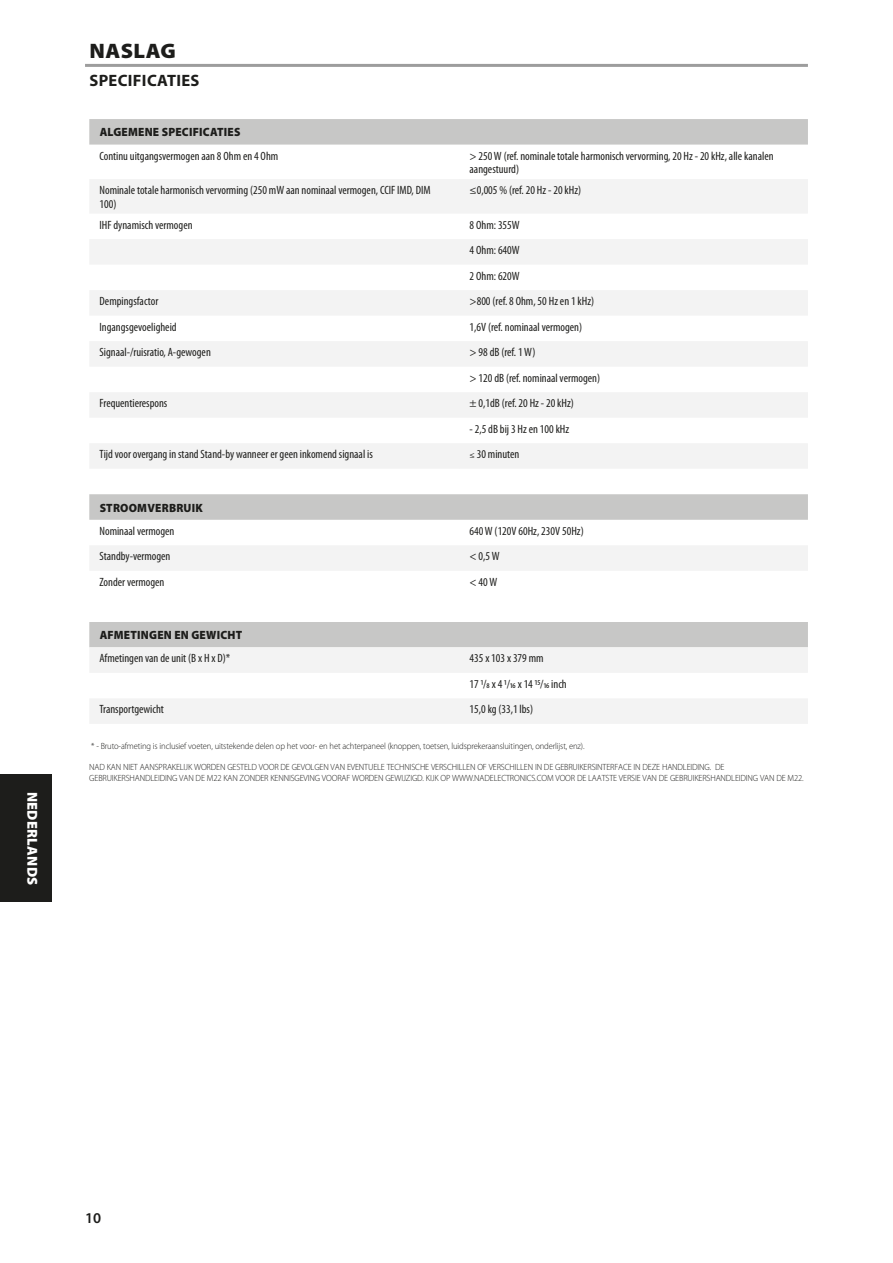
<style>
.page{position:relative;width:893px;height:1263px;background:#fff}
.page>*{position:absolute;margin:0;border:0;box-sizing:border-box;transform-origin:0 0}
.Body_copy_-_header{font:900 21px "Myriad Pro";letter-spacing:.02em;color:#1d1d1b;scale:1.05 1}
.Body_copy_-_header-2{font:700 16.5px "Myriad Pro";letter-spacing:.02em;color:#1d1d1b}
.t1{font:600 15px "Myriad Pro";color:#1d1d1b}
.t2{font:900 14.4px "Myriad Pro";letter-spacing:.02em;color:#fff}
.Table_-_normal{font:condensed 12px/13.5px "Myriad Pro";color:#1d1d1b}
.Table_-_header{font:900 12px "Myriad Pro";letter-spacing:.02em;color:#1d1d1b;scale:.95 1}
.Specifications_-_not{font:300 9px/10.5px "Myriad Pro";letter-spacing:-.015em;color:#1d1d1b;scale:.95 1}
.s1{font-size:9px}
</style>
<div class="page">
<div style="left:89px;top:119px;width:719px;height:26px;background:#c7c7c6"></div>
<svg style="left:89px;top:179px;width:719px;height:545px;fill:#f3f3f3"></svg>
<div style="left:89px;top:596px;width:719px;height:26px;background:#fff"></div>
<hr style="left:85px;top:64px;width:723px;height:3px;background:#9d9d9d">
<div style="left:0;top:774px;width:51px;height:128px;background:#1d1d1b"></div>
<p class="t2" style="left:42px;top:791px;width:95px;rotate:90deg">NEDERLANDS</p>
<p class="Body_copy_-_header" style="left:90px;top:37px;width:84px">NASLAG</p>
<p class="Body_copy_-_header-2" style="left:89px;top:70px;width:112px">SPECIFICATIES</p>
<p class="Table_-_header" style="left:100px;top:124px;width:150px">ALGEMENE SPECIFICATIES</p>
<p class="Table_-_normal" style="left:100px;top:149px;width:180px">Continu uitgangsvermogen aan 8 Ohm en 4 Ohm</p>
<p class="Table_-_normal" style="left:470px;top:149px;width:305px">&gt; 250 W (ref. nominale totale harmonisch vervorming, 20 Hz - 20 kHz, alle kanalen aangestuurd)</p>
<p class="Table_-_normal" style="left:100px;top:183px;width:333px">Nominale totale harmonisch vervorming (250 mW aan nominaal vermogen, CCIF IMD, DIM<br>100)</p>
<p class="Table_-_normal" style="left:470px;top:183px;width:113px">≤0,005 % (ref. 20 Hz - 20 kHz)</p>
<p class="Table_-_normal" style="left:100px;top:218px;width:94px">IHF dynamisch vermogen</p>
<p class="Table_-_normal" style="left:470px;top:218px;width:52px">8 Ohm: 355W</p>
<p class="Table_-_normal" style="left:470px;top:243px;width:52px">4 Ohm: 640W</p>
<p class="Table_-_normal" style="left:470px;top:269px;width:52px">2 Ohm: 620W</p>
<p class="Table_-_normal" style="left:100px;top:294px;width:60px">Dempingsfactor</p>
<p class="Table_-_normal" style="left:470px;top:294px;width:126px">&gt;800 (ref. 8 Ohm, 50 Hz en 1 kHz)</p>
<p class="Table_-_normal" style="left:100px;top:320px;width:79px">Ingangsgevoeligheid</p>
<p class="Table_-_normal" style="left:470px;top:320px;width:114px">1,6V (ref. nominaal vermogen)</p>
<p class="Table_-_normal" style="left:100px;top:345px;width:113px">Signaal-/ruisratio, A-gewogen</p>
<p class="Table_-_normal" style="left:470px;top:345px;width:67px">&gt; 98 dB (ref. 1 W)</p>
<p class="Table_-_normal" style="left:470px;top:371px;width:132px">&gt; 120 dB (ref. nominaal vermogen)</p>
<p class="Table_-_normal" style="left:100px;top:396px;width:69px">Frequentierespons</p>
<p class="Table_-_normal" style="left:470px;top:396px;width:106px">± 0,1dB (ref. 20 Hz - 20 kHz)</p>
<p class="Table_-_normal" style="left:470px;top:422px;width:101px">- 2,5 dB bij 3 Hz en 100 kHz</p>
<p class="Table_-_normal" style="left:100px;top:447px;width:275px">Tijd voor overgang in stand Stand-by wanneer er geen inkomend signaal is</p>
<p class="Table_-_normal" style="left:470px;top:447px;width:51px"><span class="s1">≤</span> 30 minuten</p>
<p class="Table_-_header" style="left:100px;top:499px;width:110px">STROOMVERBRUIK</p>
<p class="Table_-_normal" style="left:100px;top:524px;width:76px">Nominaal vermogen</p>
<p class="Table_-_normal" style="left:470px;top:524px;width:116px">640 W (120V 60Hz, 230V 50Hz)</p>
<p class="Table_-_normal" style="left:100px;top:549px;width:72px">Standby-vermogen</p>
<p class="Table_-_normal" style="left:470px;top:549px;width:31px">&lt; 0,5 W</p>
<p class="Table_-_normal" style="left:100px;top:575px;width:66px">Zonder vermogen</p>
<p class="Table_-_normal" style="left:470px;top:575px;width:29px">&lt; 40 W</p>
<p class="Table_-_header" style="left:100px;top:627px;width:152px">AFMETINGEN EN GEWICHT</p>
<p class="Table_-_normal" style="left:100px;top:651px;width:132px">Afmetingen van de unit (B x H x D)*</p>
<p class="Table_-_normal" style="left:470px;top:651px;width:76px">435 x 103 x 379 mm</p>
<p class="Table_-_normal" style="left:470px;top:677px;width:99px">17 1/8 x 4 1/16 x 14 15/16 inch</p>
<p class="Table_-_normal" style="left:100px;top:702px;width:66px">Transportgewicht</p>
<p class="Table_-_normal" style="left:470px;top:702px;width:65px">15,0 kg (33,1 lbs)</p>
<p class="Specifications_-_not" style="left:91px;top:741px;width:521px">* - Bruto-afmeting is inclusief voeten, uitstekende delen op het voor- en het achterpaneel (knoppen, toetsen, luidsprekeraansluitingen, onderlijst, enz).</p>
<p class="Specifications_-_not" style="left:89px;top:762px;width:753px">NAD KAN NIET AANSPRAKELIJK WORDEN GESTELD VOOR DE GEVOLGEN VAN EVENTUELE TECHNISCHE VERSCHILLEN OF VERSCHILLEN IN DE GEBRUIKERSINTERFACE IN DEZE HANDLEIDING. DE<br>GEBRUIKERSHANDLEIDING VAN DE M22 KAN ZONDER KENNISGEVING VOORAF WORDEN GEWIJZIGD. KIJK OP WWW.NADELECTRONICS.COM VOOR DE LAATSTE VERSIE VAN DE GEBRUIKERSHANDLEIDING VAN DE M22.</p>
<p class="t1" style="left:85px;top:1208px;width:18px">10</p>
</div>
